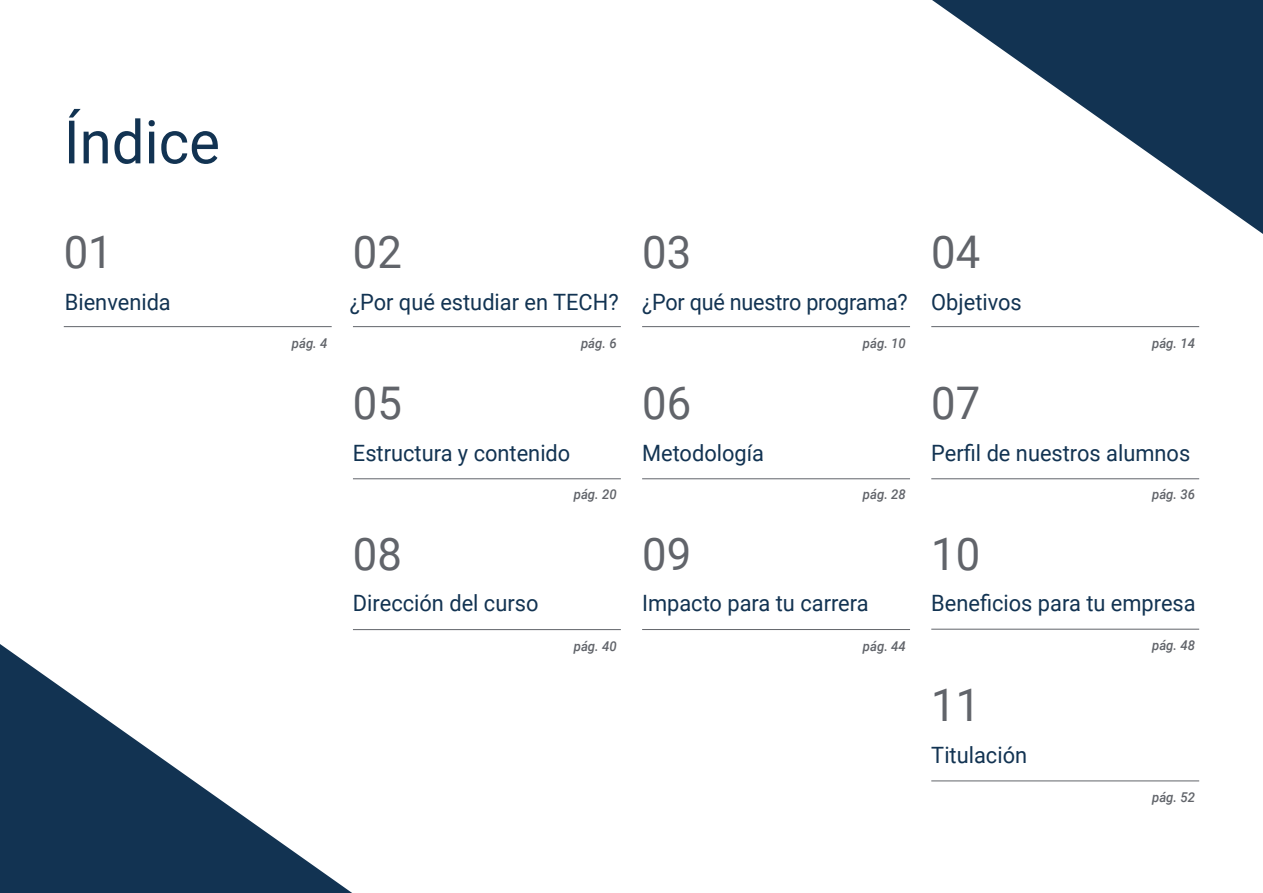
<style>
.page{position:relative;width:1263px;height:893px;background:#fff}
.page>*{position:absolute;margin:0;border:0;box-sizing:border-box;transform-origin:0 0}
.t1{font:60px "Roboto";color:#123352}
.t2{font:45px "Roboto";color:#61646a}
.t3{font:22.5px "Roboto";color:#123352}
.t4{font:22.5px "Roboto";color:#123352;scale:.96 1}
.t5{font:italic 500 13.5px "Roboto";color:#61646a}
</style>
<div class="page">
<svg style="left:0;top:644px;width:352px;height:249px"></svg>
<svg style="left:932px;top:0;width:331px;height:234px"></svg>
<hr style="left:64px;top:326px;width:268px;height:1px;background:#61646a">
<hr style="left:353px;top:478px;width:268px;height:1px;background:#61646a">
<hr style="left:353px;top:326px;width:268px;height:1px;background:#61646a">
<hr style="left:642px;top:478px;width:268px;height:1px;background:#61646a">
<hr style="left:642px;top:326px;width:268px;height:1px;background:#61646a">
<hr style="left:931px;top:478px;width:268px;height:1px;background:#61646a">
<hr style="left:931px;top:326px;width:268px;height:1px;background:#61646a">
<hr style="left:353px;top:629px;width:268px;height:1px;background:#61646a">
<hr style="left:642px;top:629px;width:268px;height:1px;background:#61646a">
<hr style="left:931px;top:629px;width:268px;height:1px;background:#61646a">
<hr style="left:931px;top:780px;width:268px;height:1px;background:#61646a">
<h1 class="t1" style="left:64px;top:100px;width:158px">Índice</h1>
<h2 class="t2" style="left:64px;top:220px;width:51px">01</h2>
<h2 class="t2" style="left:353px;top:220px;width:51px">02</h2>
<h2 class="t2" style="left:642px;top:220px;width:51px">03</h2>
<h2 class="t2" style="left:931px;top:220px;width:51px">04</h2>
<p class="t3" style="left:65px;top:286px;width:108px">Bienvenida</p>
<p class="t3" style="left:350px;top:286px;width:270px">¿Por qué estudiar en TECH?</p>
<p class="t3" style="left:931px;top:286px;width:92px">Objetivos</p>
<p class="t4" style="left:642px;top:286px;width:278px">¿Por qué nuestro programa?</p>
<p class="t5" style="left:292px;top:333px;width:37px">pág. 4</p>
<h2 class="t2" style="left:353px;top:371px;width:51px">05</h2>
<p class="t5" style="left:581px;top:333px;width:37px">pág. 6</p>
<p class="t5" style="left:863px;top:333px;width:44px">pág. 10</p>
<h2 class="t2" style="left:642px;top:371px;width:51px">06</h2>
<h2 class="t2" style="left:931px;top:371px;width:51px">07</h2>
<p class="t5" style="left:1152px;top:333px;width:44px">pág. 14</p>
<p class="t3" style="left:353px;top:437px;width:219px">Estructura y contenido</p>
<p class="t5" style="left:574px;top:485px;width:44px">pág. 20</p>
<p class="t3" style="left:642px;top:437px;width:123px">Metodología</p>
<p class="t3" style="left:931px;top:437px;width:261px">Perfil de nuestros alumnos</p>
<p class="t5" style="left:863px;top:485px;width:44px">pág. 28</p>
<p class="t5" style="left:1152px;top:485px;width:44px">pág. 36</p>
<h2 class="t2" style="left:353px;top:522px;width:51px">08</h2>
<h2 class="t2" style="left:642px;top:522px;width:51px">09</h2>
<h2 class="t2" style="left:931px;top:522px;width:51px">10</h2>
<p class="t3" style="left:353px;top:587px;width:187px">Dirección del curso</p>
<p class="t3" style="left:931px;top:587px;width:266px">Beneficios para tu empresa</p>
<p class="t3" style="left:642px;top:587px;width:228px">Impacto para tu carrera</p>
<p class="t5" style="left:574px;top:636px;width:44px">pág. 40</p>
<p class="t5" style="left:863px;top:636px;width:44px">pág. 44</p>
<p class="t5" style="left:1152px;top:636px;width:44px">pág. 48</p>
<h2 class="t2" style="left:931px;top:674px;width:51px">11</h2>
<p class="t3" style="left:931px;top:739px;width:97px">Titulación</p>
<p class="t5" style="left:1152px;top:788px;width:44px">pág. 52</p>
</div>
